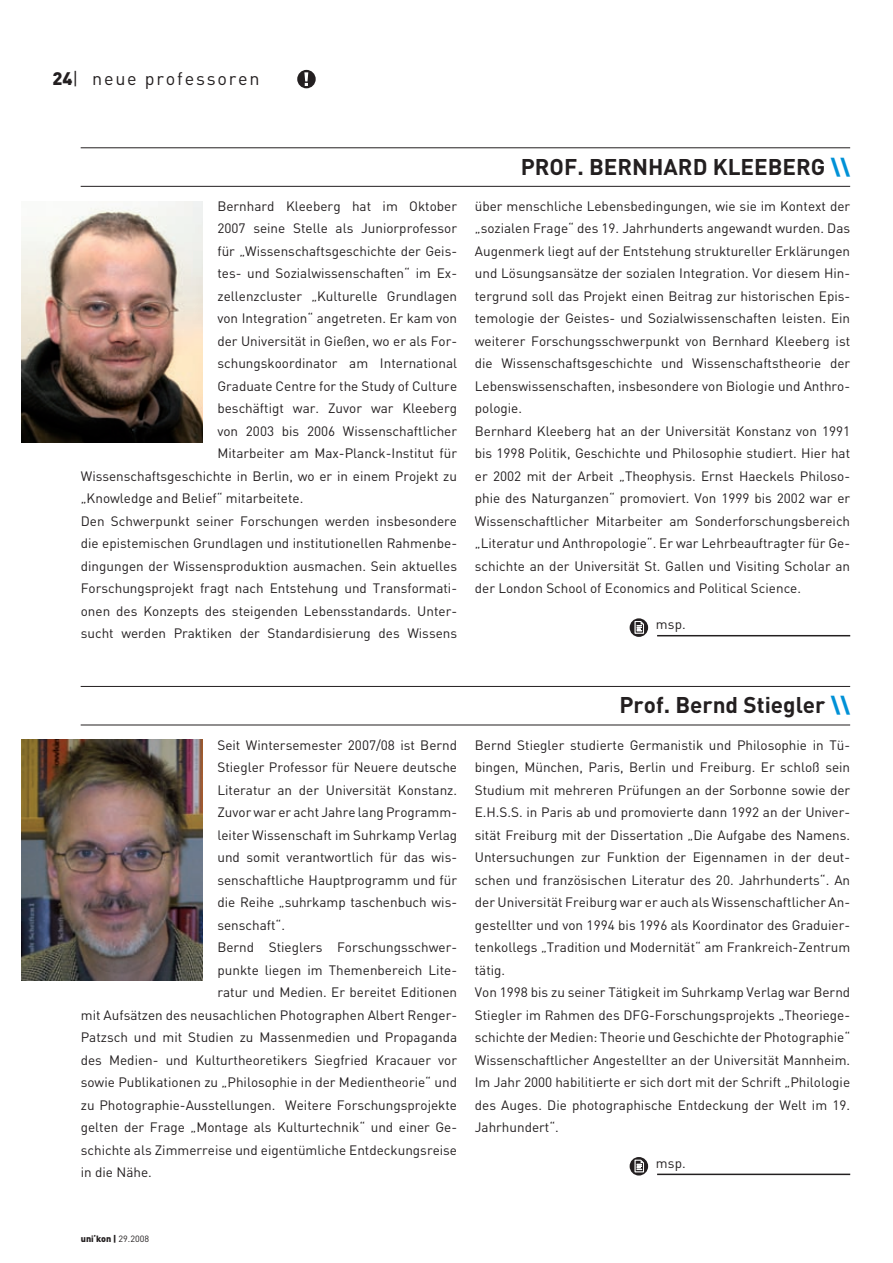
<style>
.page{position:relative;width:893px;height:1263px;background:#fff}
.page>*{position:absolute;margin:0;border:0;box-sizing:border-box;transform-origin:0 0}
.t1{font:700 22.5px "DIN";color:#231f20}
.t2{font:18px "DIN";letter-spacing:.1em;color:#231f20}
.t3{font:900 18px "DIN";color:#231f20}
.t4{font:13.5px/22.5px "DIN";color:#231f20}
.t5{font:900 9px "DIN";color:#231f20}
.t6{font:900 6px "DIN";color:#231f20;scale:1.27 1}
.s1{font-weight:400}
.s2{font-weight:900;color:#0091d6}
</style>
<div class="page">
<hr style="left:81px;top:186px;width:769px;height:1px;background:#231f20">
<hr style="left:81px;top:147px;width:769px;height:1px;background:#231f20">
<img style="left:21px;top:201px;width:182px;height:241px">
<hr style="left:657px;top:635px;width:193px;height:1px;background:#231f20">
<div style="left:630px;top:618px;width:18px;height:19px;background:#231f20;border-radius:50%"></div>
<svg style="left:634px;top:621px;width:10px;height:13px"></svg>
<hr style="left:81px;top:725px;width:769px;height:1px;background:#231f20">
<hr style="left:81px;top:686px;width:769px;height:1px;background:#231f20">
<img style="left:21px;top:740px;width:182px;height:241px">
<hr style="left:657px;top:1173px;width:193px;height:2px;background:#231f20">
<div style="left:630px;top:1157px;width:18px;height:18px;background:#231f20;border-radius:50%"></div>
<svg style="left:634px;top:1159px;width:10px;height:13px"></svg>
<div style="left:297px;top:70px;width:19px;height:18px;background:#231f20;border-radius:50%"></div>
<svg style="left:304px;top:72px;width:4px;height:14px"></svg>
<h2 class="t3" style="left:52px;top:67px;width:27px">24<span class="s1">|</span></h2>
<h2 class="t2" style="left:92px;top:67px;width:169px">neue professoren</h2>
<p class="t4" style="left:217px;top:194px;width:241px">Bernhard Kleeberg hat im Oktober</p>
<p class="t4" style="left:217px;top:217px;width:241px">2007 seine Stelle als Juniorprofessor</p>
<p class="t4" style="left:217px;top:239px;width:241px">für „Wissenschaftsgeschichte der Geis-</p>
<p class="t4" style="left:217px;top:262px;width:241px">tes- und Sozialwissenschaften“ im Ex-</p>
<p class="t4" style="left:217px;top:284px;width:241px">zellenzcluster „Kulturelle Grundlagen</p>
<p class="t4" style="left:217px;top:307px;width:241px">von Integration“ angetreten. Er kam von</p>
<p class="t4" style="left:217px;top:329px;width:241px">der Universität in Gießen, wo er als For-</p>
<p class="t4" style="left:217px;top:352px;width:241px">schungskoordinator am International</p>
<p class="t4" style="left:217px;top:374px;width:241px">Graduate Centre for the Study of Culture</p>
<p class="t4" style="left:217px;top:397px;width:241px">beschäftigt war. Zuvor war Kleeberg</p>
<p class="t4" style="left:217px;top:419px;width:241px">von 2003 bis 2006 Wissenschaftlicher</p>
<p class="t4" style="left:217px;top:442px;width:241px">Mitarbeiter am Max-Planck-Institut für</p>
<p class="t4" style="left:81px;top:464px;width:378px">Wissenschaftsgeschichte in Berlin, wo er in einem Projekt zu</p>
<p class="t4" style="left:81px;top:487px;width:224px">„Knowledge and Belief“ mitarbeitete.</p>
<p class="t4" style="left:81px;top:509px;width:378px">Den Schwerpunkt seiner Forschungen werden insbesondere</p>
<p class="t4" style="left:81px;top:532px;width:378px">die epistemischen Grundlagen und institutionellen Rahmenbe-</p>
<p class="t4" style="left:81px;top:554px;width:378px">dingungen der Wissensproduktion ausmachen. Sein aktuelles</p>
<p class="t4" style="left:81px;top:577px;width:378px">Forschungsprojekt fragt nach Entstehung und Transformati-</p>
<p class="t4" style="left:81px;top:599px;width:378px">onen des Konzepts des steigenden Lebensstandards. Unter-</p>
<p class="t4" style="left:81px;top:622px;width:378px">sucht werden Praktiken der Standardisierung des Wissens</p>
<h1 class="t1" style="left:521px;top:152px;width:331px">PROF. BERNHARD KLEEBERG <span class="s2">\\</span></h1>
<p class="t4" style="left:475px;top:194px;width:377px">über menschliche Lebensbedingungen, wie sie im Kontext der „sozialen Frage“ des 19. Jahrhunderts angewandt wurden. Das Augenmerk liegt auf der Entstehung struktureller Erklärungen und Lösungsansätze der sozialen Integration. Vor diesem Hin&shy;tergrund soll das Projekt einen Beitrag zur historischen Epis&shy;temologie der Geistes- und Sozialwissenschaften leisten. Ein weiterer Forschungsschwerpunkt von Bernhard Kleeberg ist die Wissenschaftsgeschichte und Wissenschaftstheorie der Lebenswissenschaften, insbesondere von Biologie und Anthro&shy;pologie.<br>Bernhard Kleeberg hat an der Universität Konstanz von 1991 bis 1998 Politik, Geschichte und Philosophie studiert. Hier hat er 2002 mit der Arbeit „Theophysis. Ernst Haeckels Philoso&shy;phie des Naturganzen“ promoviert. Von 1999 bis 2002 war er Wissenschaftlicher Mitarbeiter am Sonderforschungsbereich „Literatur und Anthropologie“. Er war Lehrbeauftragter für Ge&shy;schichte an der Universität St. Gallen und Visiting Scholar an der London School of Economics and Political Science.</p>
<p class="t4" style="left:656px;top:613px;width:31px">msp.</p>
<p class="t4" style="left:217px;top:733px;width:241px">Seit Wintersemester 2007/08 ist Bernd</p>
<p class="t4" style="left:217px;top:756px;width:241px">Stiegler Professor für Neuere deutsche</p>
<p class="t4" style="left:217px;top:778px;width:241px">Literatur an der Universität Konstanz.</p>
<p class="t4" style="left:217px;top:801px;width:241px">Zuvor war er acht Jahre lang Programm-</p>
<p class="t4" style="left:217px;top:823px;width:241px">leiter Wissenschaft im Suhrkamp Verlag</p>
<p class="t4" style="left:217px;top:846px;width:241px">und somit verantwortlich für das wis-</p>
<p class="t4" style="left:217px;top:868px;width:241px">senschaftliche Hauptprogramm und für</p>
<p class="t4" style="left:217px;top:891px;width:241px">die Reihe „suhrkamp taschenbuch wis-</p>
<p class="t4" style="left:217px;top:913px;width:69px">senschaft“.</p>
<p class="t4" style="left:217px;top:936px;width:241px">Bernd Stieglers Forschungsschwer-</p>
<p class="t4" style="left:217px;top:958px;width:241px">punkte liegen im Themenbereich Lite-</p>
<p class="t4" style="left:217px;top:981px;width:241px">ratur und Medien. Er bereitet Editionen</p>
<p class="t4" style="left:81px;top:1003px;width:378px">mit Aufsätzen des neusachlichen Photographen Albert Renger-</p>
<p class="t4" style="left:81px;top:1026px;width:378px">Patzsch und mit Studien zu Massenmedien und Propaganda</p>
<p class="t4" style="left:81px;top:1048px;width:378px">des Medien- und Kulturtheoretikers Siegfried Kracauer vor</p>
<p class="t4" style="left:81px;top:1071px;width:378px">sowie Publikationen zu „Philosophie in der Medientheorie“ und</p>
<p class="t4" style="left:81px;top:1093px;width:378px">zu Photographie-Ausstellungen. Weitere Forschungsprojekte</p>
<p class="t4" style="left:81px;top:1116px;width:378px">gelten der Frage „Montage als Kulturtechnik“ und einer Ge-</p>
<p class="t4" style="left:81px;top:1138px;width:378px">schichte als Zimmerreise und eigentümliche Entdeckungsreise</p>
<p class="t4" style="left:81px;top:1161px;width:73px">in die Nähe.</p>
<h1 class="t1" style="left:619px;top:690px;width:232px">Prof. Bernd Stiegler <span class="s2">\\</span></h1>
<p class="t4" style="left:475px;top:733px;width:377px">Bernd Stiegler studierte Germanistik und Philosophie in Tü&shy;bingen, München, Paris, Berlin und Freiburg. Er schloß sein Studium mit mehreren Prüfungen an der Sorbonne sowie der E.H.S.S. in Paris ab und promovierte dann 1992 an der Univer&shy;sität Freiburg mit der Dissertation „Die Aufgabe des Namens.<br>Untersuchungen zur Funktion der Eigennamen in der deut&shy;schen und französischen Literatur des 20. Jahrhunderts“. An der Universität Freiburg war er auch als Wissenschaftlicher An&shy;gestellter und von 1994 bis 1996 als Koordinator des Graduier&shy;tenkollegs „Tradition und Modernität“ am Frankreich-Zentrum tätig.<br>Von 1998 bis zu seiner Tätigkeit im Suhrkamp Verlag war Bernd Stiegler im Rahmen des DFG-Forschungsprojekts „Theoriege&shy;schichte der Medien: Theorie und Geschichte der Photographie“ Wissenschaftlicher Angestellter an der Universität Mannheim.<br>Im Jahr 2000 habilitierte er sich dort mit der Schrift „Philologie des Auges. Die photographische Entdeckung der Welt im 19.<br>Jahrhundert“.</p>
<p class="t4" style="left:656px;top:1151px;width:31px">msp.</p>
<p class="t5" style="left:81px;top:1232px;width:70px">uni kon | <span class="s1">29.2008</span></p>
<p class="t6" style="left:94px;top:1230px;width:3px">,</p>
</div>
